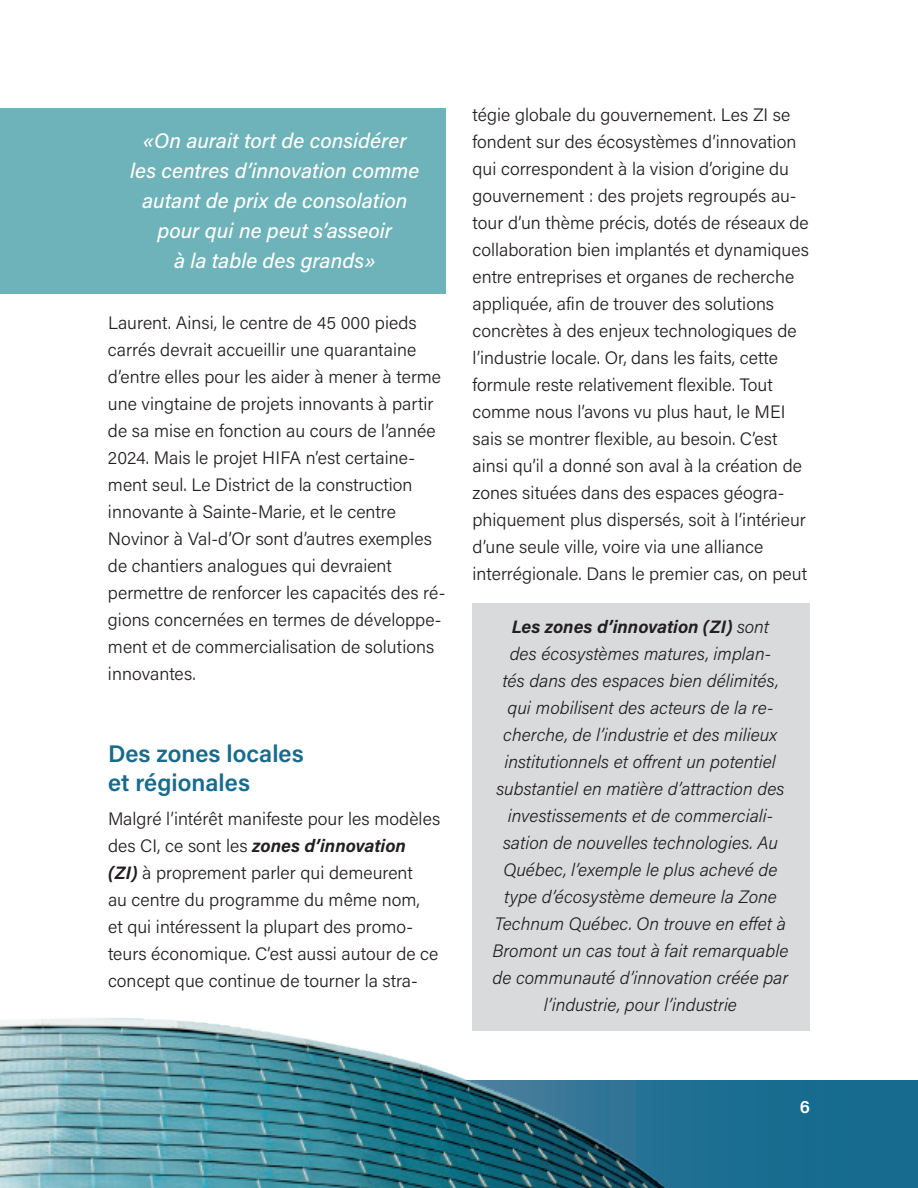
<style>
.page{position:relative;width:918px;height:1188px;background:#fff}
.page>*{position:absolute;margin:0;border:0;box-sizing:border-box;transform-origin:0 0}
.t1{font:24px/28.8px "Acumin Variable Concept";letter-spacing:.045em;color:#166b8e}
.t2{font:21px/30px "Acumin Variable Concept";letter-spacing:.02em;color:#fff;text-align:center}
.t3{font:18px/27px "Acumin Variable Concept";letter-spacing:.01em;color:#231f20}
.t4{font:18px "Acumin Variable Concept";color:#fff}
</style>
<div class="page">
<div style="left:0;top:108px;width:446px;height:186px;background:#6eb2ba"></div>
<img style="left:0;top:1018px;width:918px;height:170px">
<div style="left:472px;top:603px;width:338px;height:428px;background:#d9dadc"></div>
<p class="t2" style="left:130px;top:125px;width:290px">«On aurait tort de considérer les centres d’innovation comme autant de prix de consolation pour qui ne peut s’asseoir<br>à la table des grands»</p>
<p class="t3" style="left:108px;top:308px;width:339px">Laurent. Ainsi, le centre de 45 000 pieds carrés devrait accueillir une quarantaine d’entre elles pour les aider à mener à terme une vingtaine de projets innovants à partir de sa mise en fonction au cours de l’année 2024. Mais le projet HIFA n’est certaine&shy;ment seul. Le District de la construction innovante à Sainte-Marie, et le centre Novinor à Val-d’Or sont d’autres exemples de chantiers analogues qui devraient permettre de renforcer les capacités des ré&shy;gions concernées en termes de développe&shy;ment et de commercialisation de solutions innovantes.</p>
<h1 class="t1" style="left:108px;top:739px;width:196px">Des zones locales et régionales</h1>
<p class="t3" style="left:108px;top:804px;width:334px">Malgré l’intérêt manifeste pour les modèles des CI, ce sont les zones d’innovation<br>(ZI) à proprement parler qui demeurent<br>au centre du programme du même nom,<br>et qui intéressent la plupart des promo&shy;teurs économique. C’est aussi autour de ce concept que continue de tourner la stra-</p>
<p class="t3" style="left:473px;top:101px;width:338px">tégie globale du gouvernement. Les ZI se fondent sur des écosystèmes d’innovation qui correspondent à la vision d’origine du gouvernement : des projets regroupés au&shy;tour d’un thème précis, dotés de réseaux de collaboration bien implantés et dynamiques entre entreprises et organes de recherche appliquée, afin de trouver des solutions concrètes à des enjeux technologiques de l’industrie locale. Or, dans les faits, cette formule reste relativement flexible. Tout comme nous l’avons vu plus haut, le MEI sais se montrer flexible, au besoin. C’est ainsi qu’il a donné son aval à la création de zones situées dans des espaces géogra&shy;phiquement plus dispersés, soit à l’intérieur d’une seule ville, voire via une alliance interrégionale. Dans le premier cas, on peut</p>
<p class="t3" style="left:492px;top:613px;width:297px;text-align:center">Les zones d’innovation (ZI) sont<br>des écosystèmes matures, implan-<br>tés dans des espaces bien délimités, qui mobilisent des acteurs de la re&shy;cherche, de l’industrie et des milieux institutionnels et offrent un potentiel substantiel en matière d’attraction des investissements et de commerciali&shy;sation de nouvelles technologies. Au Québec, l’exemple le plus achevé de type d’écosystème demeure la Zone Technum Québec. On trouve en effet à Bromont un cas tout à fait remarquable de communauté d’innovation créée par l’industrie, pour l’industrie</p>
<p class="t4" style="left:800px;top:1095px;width:11px">6</p>
</div>
